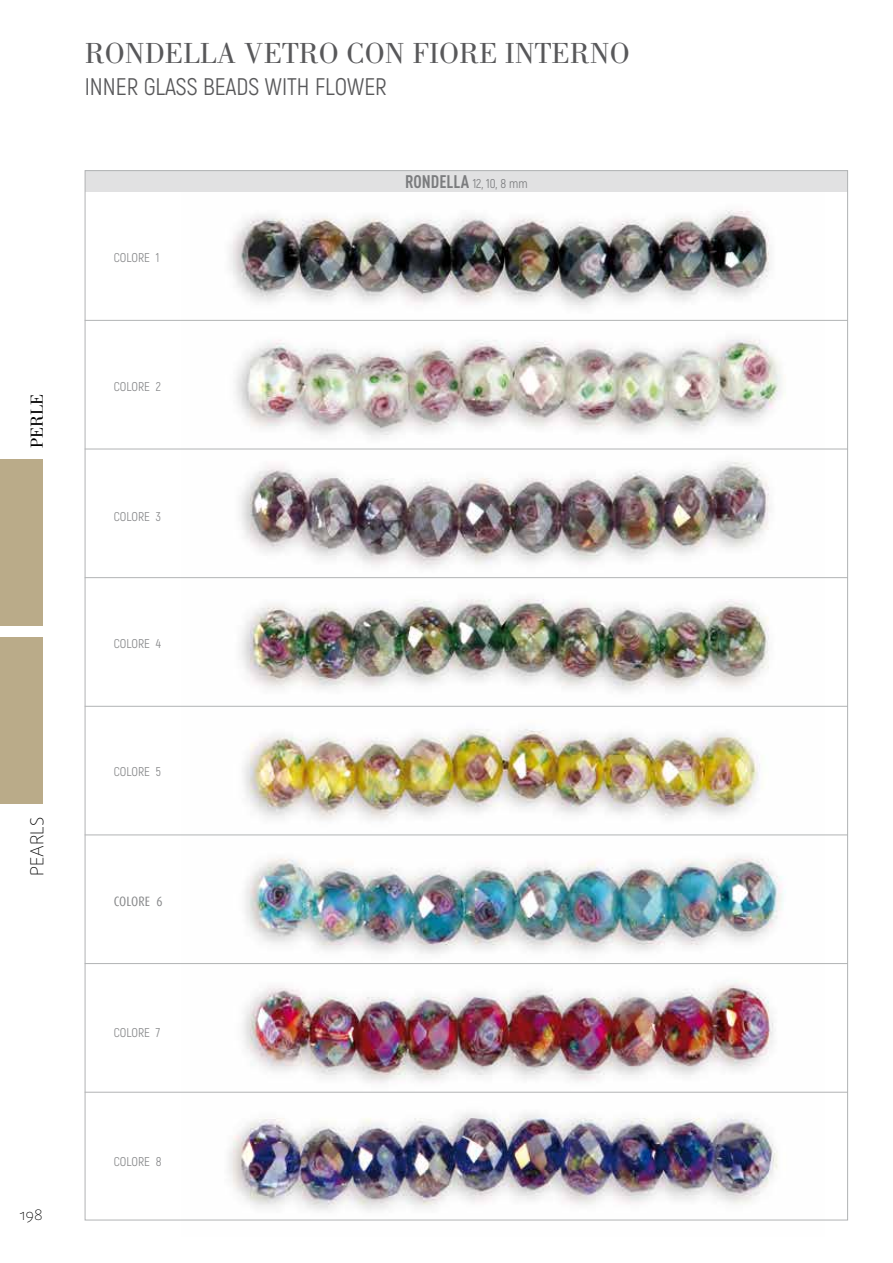
<style>
.page{position:relative;width:893px;height:1263px;background:#fff}
.page>*{position:absolute;margin:0;border:0;box-sizing:border-box;transform-origin:0 0}
.t1{font:30px "Bodoni Std";color:#58585a}
.t2{font:24px "Akrobat";color:#58585a}
.t3{font:100 18px "Daxline Pro";color:#000}
.t4{font:18px "Bodoni Std";color:#000}
.t5{font:100 15px "Daxline Pro";color:#000}
.t6{font:condensed 13.5px "Dax Offc";color:#87888a}
.t7{font:12.75px "Akrobat";color:#87888a}
.t8{font:12.75px "Akrobat";color:#7b7c7e}
.s1{font-family:"DIN Pro";font-weight:700;font-stretch:condensed;font-size:18px}
</style>
<div class="page">
<div style="left:0;top:637px;width:43px;height:167px;background:#baab89"></div>
<div style="left:0;top:459px;width:43px;height:166px;background:#baab89"></div>
<img style="left:181px;top:210px;width:643px;height:1011px">
<div style="left:85px;top:171px;width:763px;height:21px;background:#e1e1e2"></div>
<hr style="left:85px;top:320px;width:763px;height:1px;background:#b1b3b4">
<hr style="left:85px;top:449px;width:763px;height:1px;background:#b1b3b4">
<hr style="left:85px;top:577px;width:763px;height:1px;background:#b1b3b4">
<hr style="left:85px;top:706px;width:763px;height:1px;background:#b1b3b4">
<hr style="left:85px;top:834px;width:763px;height:1px;background:#b1b3b4">
<hr style="left:85px;top:963px;width:763px;height:1px;background:#b1b3b4">
<hr style="left:85px;top:1092px;width:763px;height:1px;background:#b1b3b4">
<h1 class="t1" style="left:85px;top:37px;width:547px">RONDELLA VETRO CON FIORE INTERNO</h1>
<h2 class="t2" style="left:85px;top:72px;width:304px">INNER GLASS BEADS WITH FLOWER</h2>
<p class="t7" style="left:114px;top:250px;width:47px">COLORE 1</p>
<p class="t8" style="left:405px;top:176px;width:124px"><span class="s1">RONDELLA</span> 12, 10, 8 mm</p>
<h3 class="t4" style="left:27px;top:448px;width:56px;rotate:-90deg">PERLE</h3>
<h3 class="t3" style="left:25px;top:876px;width:61px;rotate:-90deg">PEARLS</h3>
<p class="t7" style="left:114px;top:379px;width:49px">COLORE 2</p>
<p class="t7" style="left:114px;top:509px;width:49px">COLORE 3</p>
<p class="t7" style="left:114px;top:636px;width:49px">COLORE 4</p>
<p class="t7" style="left:114px;top:764px;width:49px">COLORE 5</p>
<p class="t6" style="left:114px;top:892px;width:50px">COLORE 6</p>
<p class="t5" style="left:19px;top:1205px;width:25px">198</p>
<p class="t7" style="left:114px;top:1025px;width:48px">COLORE 7</p>
<p class="t7" style="left:114px;top:1154px;width:49px">COLORE 8</p>
</div>
